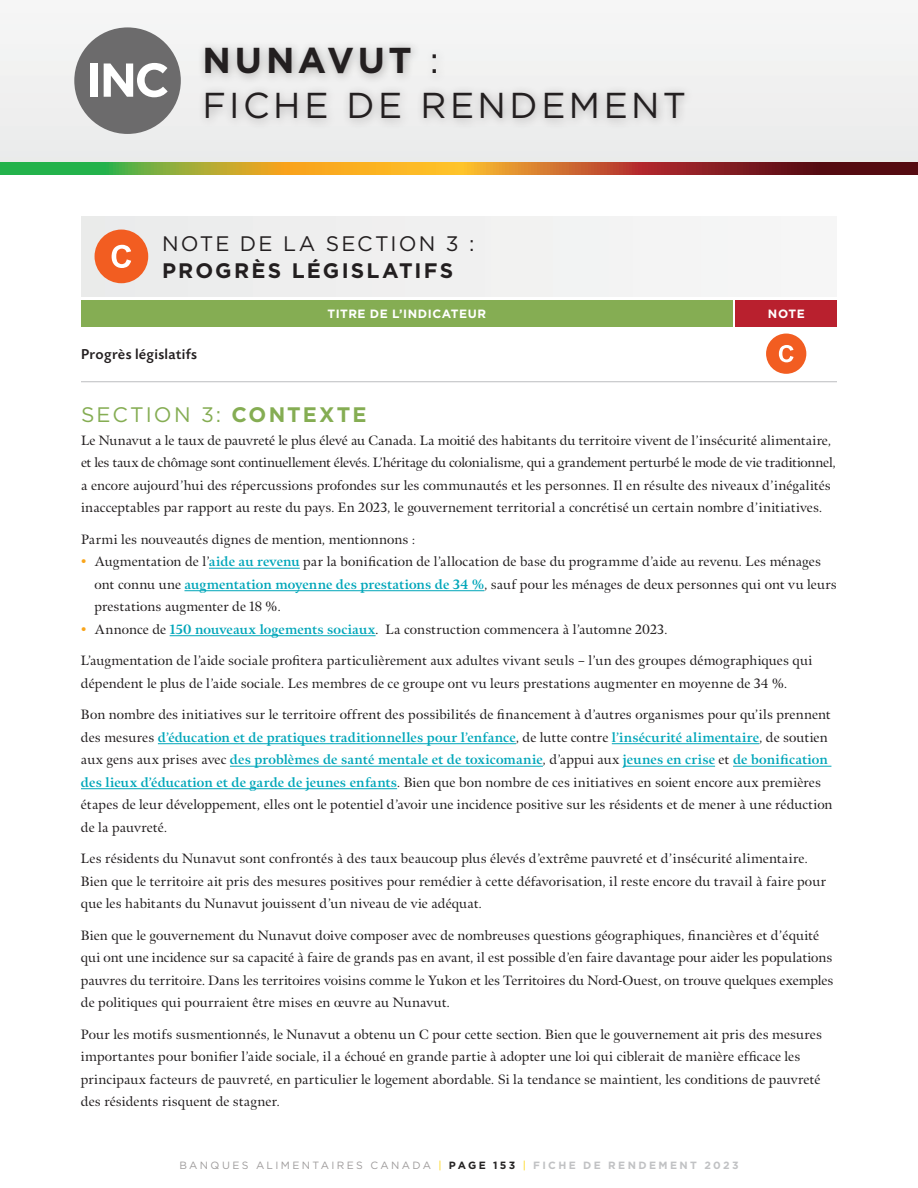
<style>
.page{position:relative;width:918px;height:1188px;background:#fff}
.page>*{position:absolute;margin:0;border:0;box-sizing:border-box;transform-origin:0 0}
.t1{font:36px/45px "Gotham";letter-spacing:.1em;color:#231f20}
.t2{font:700 21px "Gotham";letter-spacing:.1em;color:#231f20}
.t3{font:21px "Gotham";letter-spacing:.105em;color:#85ad53}
.t4{font:21px "Gotham";letter-spacing:.105em;color:#231f20}
.t5{font:500 15px "Today SB";letter-spacing:.02em;color:#231f20}
.t6{font:13.5px/22.5px "Meno";letter-spacing:.01em;color:#231f20}
.t7{font:700 12px "Gotham";letter-spacing:.045em;color:#fff}
.t8{font:10.5px "Gotham";letter-spacing:.225em;color:#9e9b9b}
.s1{font-weight:700}
.s2{color:#f9a51b}
.s3{font-weight:700;color:#00a6b9}
.s4{color:#fed304}
.s5{font-weight:700;color:#252323}
.s6{font-weight:700;color:#c1c2c4}
</style>
<div class="page">
<div style="left:0;top:0;width:918px;height:162px;background:#f0f0f0"></div>
<svg style="left:0;top:162px;width:918px;height:12px;background:#9f762b"></svg>
<div style="left:81px;top:216px;width:756px;height:81px;background:#f0f0f0"></div>
<div style="left:95px;top:230px;width:53px;height:53px;background:#f25d21;border-radius:50%"></div>
<svg style="left:112px;top:245px;width:19px;height:23px"></svg>
<hr style="left:81px;top:381px;width:756px;height:1px;background:#bcbdc0">
<hr style="left:209px;top:568px;width:91px;height:1px;background:#00a6b9">
<hr style="left:184px;top:590px;width:300px;height:1px;background:#00a6b9">
<hr style="left:170px;top:635px;width:206px;height:1px;background:#00a6b9">
<hr style="left:158px;top:743px;width:358px;height:1px;background:#00a6b9">
<hr style="left:612px;top:743px;width:147px;height:1px;background:#00a6b9">
<hr style="left:230px;top:766px;width:313px;height:1px;background:#00a6b9">
<hr style="left:623px;top:766px;width:92px;height:1px;background:#00a6b9">
<hr style="left:733px;top:766px;width:98px;height:1px;background:#00a6b9">
<hr style="left:81px;top:788px;width:316px;height:1px;background:#00a6b9">
<div style="left:197px;top:39px;width:498px;height:90px;background:#231f20;opacity:.35"></div>
<div style="left:74px;top:27px;width:107px;height:107px;background:#6c6b6c;border-radius:50%"></div>
<div style="left:91px;top:64px;width:7px;height:33px;background:#fff"></div>
<svg style="left:104px;top:63px;width:64px;height:34px"></svg>
<div style="left:766px;top:334px;width:40px;height:40px;background:#f25d21;border-radius:50%"></div>
<svg style="left:779px;top:345px;width:15px;height:17px"></svg>
<div style="left:81px;top:300px;width:652px;height:27px;background:#85ad53"></div>
<div style="left:736px;top:300px;width:101px;height:27px;background:#b9202e"></div>
<h1 class="t1" style="left:202px;top:37px;width:485px"><span class="s1">NUNAVUT</span> :<br>FICHE DE RENDEMENT</h1>
<h2 class="t4" style="left:162px;top:231px;width:314px">NOTE DE LA SECTION 3 :</h2>
<h2 class="t2" style="left:162px;top:257px;width:293px">PROGRÈS LÉGISLATIFS</h2>
<p class="t5" style="left:81px;top:346px;width:118px">Progrès législatifs</p>
<p class="t7" style="left:328px;top:306px;width:160px">TITRE DE L’INDICATEUR</p>
<p class="t7" style="left:768px;top:306px;width:38px">NOTE</p>
<h2 class="t3" style="left:81px;top:402px;width:287px">SECTION 3: <span class="s1">CONTEXTE</span></h2>
<p class="t6" style="left:81px;top:429px;width:756px">Le Nunavut a le taux de pauvreté le plus élevé au Canada. La moitié des habitants du territoire vivent de l’insécurité alimentaire, et les taux de chômage sont continuellement élevés. L’héritage du colonialisme, qui a grandement perturbé le mode de vie traditionnel, a encore aujourd’hui des répercussions profondes sur les communautés et les personnes. Il en résulte des niveaux d’inégalités inacceptables par rapport au reste du pays. En 2023, le gouvernement territorial a concrétisé un certain nombre d’initiatives.</p>
<p class="t6" style="left:81px;top:528px;width:336px">Parmi les nouveautés dignes de mention, mentionnons :</p>
<p class="t6" style="left:94px;top:551px;width:744px;text-indent:-14px"><span class="s2">•</span> Augmentation de l’<span class="s3">aide au revenu</span> par la bonification de l’allocation de base du programme d’aide au revenu. Les ménages ont connu une <span class="s3">augmentation moyenne des prestations de 34 %</span>, sauf pour les ménages de deux personnes qui ont vu leurs prestations augmenter de 18 %.</p>
<p class="t6" style="left:81px;top:618px;width:588px"><span class="s2">•</span> Annonce de <span class="s3">150 nouveaux logements sociaux</span>. La construction commencera à l’automne 2023.</p>
<p class="t6" style="left:81px;top:650px;width:733px">L’augmentation de l’aide sociale profitera particulièrement aux adultes vivant seuls – l’un des groupes démographiques qui dépendent le plus de l’aide sociale. Les membres de ce groupe ont vu leurs prestations augmenter en moyenne de 34 %.</p>
<p class="t6" style="left:81px;top:704px;width:753px">Bon nombre des initiatives sur le territoire offrent des possibilités de financement à d’autres organismes pour qu’ils prennent des mesures <span class="s3">d’éducation et de pratiques traditionnelles pour l’enfance</span>, de lutte contre <span class="s3">l’insécurité alimentaire</span>, de soutien aux gens aux prises avec <span class="s3">des problèmes de santé mentale et de toxicomanie</span>, d’appui aux <span class="s3">jeunes en crise</span> et <span class="s3">de bonification des lieux d’éducation et de garde de jeunes enfants</span>. Bien que bon nombre de ces initiatives en soient encore aux premières étapes de leur développement, elles ont le potentiel d’avoir une incidence positive sur les résidents et de mener à une réduction de la pauvreté.</p>
<p class="t6" style="left:81px;top:848px;width:746px">Les résidents du Nunavut sont confrontés à des taux beaucoup plus élevés d’extrême pauvreté et d’insécurité alimentaire.<br>Bien que le territoire ait pris des mesures positives pour remédier à cette défavorisation, il reste encore du travail à faire pour que les habitants du Nunavut jouissent d’un niveau de vie adéquat.</p>
<p class="t6" style="left:81px;top:924px;width:754px">Bien que le gouvernement du Nunavut doive composer avec de nombreuses questions géographiques, financières et d’équité qui ont une incidence sur sa capacité à faire de grands pas en avant, il est possible d’en faire davantage pour aider les populations pauvres du territoire. Dans les territoires voisins comme le Yukon et les Territoires du Nord-Ouest, on trouve quelques exemples de politiques qui pourraient être mises en œuvre au Nunavut.</p>
<p class="t6" style="left:81px;top:1023px;width:743px">Pour les motifs susmentionnés, le Nunavut a obtenu un C pour cette section. Bien que le gouvernement ait pris des mesures importantes pour bonifier l’aide sociale, il a échoué en grande partie à adopter une loi qui ciblerait de manière efficace les principaux facteurs de pauvreté, en particulier le logement abordable. Si la tendance se maintient, les conditions de pauvreté des résidents risquent de stagner.</p>
<p class="t8" style="left:179px;top:1159px;width:561px">BANQUES ALIMENTAIRES CANADA <span class="s4">|</span> <span class="s5">PAGE 153</span> <span class="s4">|</span> <span class="s6">FICHE DE RENDEMENT 2023</span></p>
</div>
